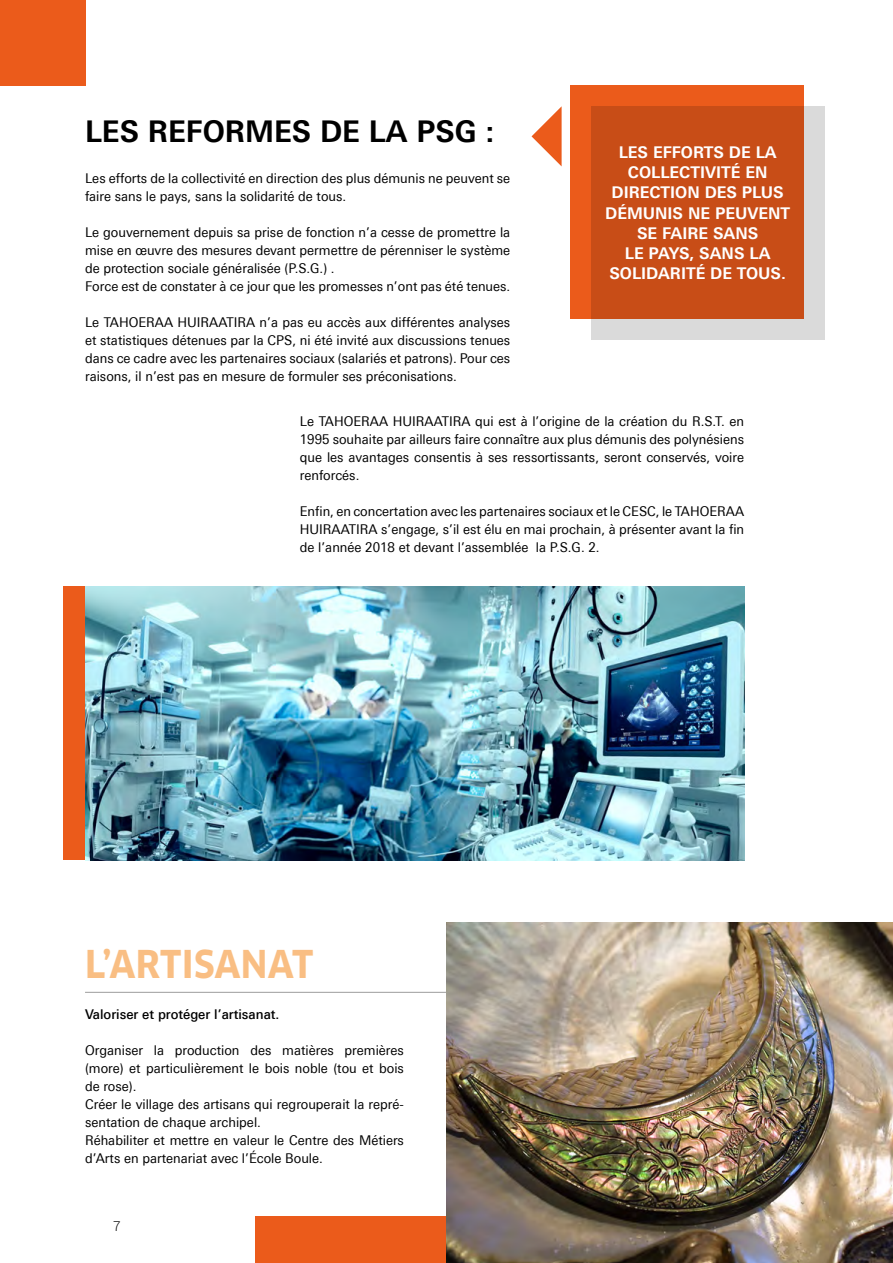
<style>
.page{position:relative;width:893px;height:1263px;background:#fff}
.page>*{position:absolute;margin:0;border:0;box-sizing:border-box;transform-origin:0 0}
.t1{font:700 37.5px "Clan OT";letter-spacing:.01em;color:#f9be83;scale:.95 1}
.t2{font:700 30px "Univers Next Pro";color:#000;scale:.95 1}
.t3{font:700 16.2px/20.2px "Univers Next Pro";color:#fff;text-align:center;scale:.96 1}
.t4{font:13.5px/18px "Univers Next Pro";color:#000;scale:.95 1}
.t5{font:500 13.5px "Univers Next Pro";color:#000;scale:.95 1}
.t6{font:300 13.5px "Roboto";color:#000}
</style>
<div class="page">
<div style="left:0;top:0;width:85px;height:85px;background:#eb5b1b"></div>
<div style="left:255px;top:1216px;width:638px;height:47px;background:#eb5b1b"></div>
<div style="left:570px;top:85px;width:234px;height:234px;background:#eb5b1b"></div>
<svg style="left:591px;top:106px;width:234px;height:234px;background:#ca6032"></svg>
<svg style="left:531px;top:106px;width:31px;height:60px"></svg>
<img style="left:85px;top:587px;width:659px;height:273px">
<div style="left:64px;top:587px;width:21px;height:273px;background:#eb5b1b"></div>
<hr style="left:85px;top:992px;width:446px;height:1px;background:#9d9d9c">
<img style="left:446px;top:923px;width:447px;height:340px">
<h2 class="t2" style="left:85px;top:113px;width:432px">LES REFORMES DE LA PSG :</h2>
<p class="t4" style="left:85px;top:169px;width:449px">Les efforts de la collectivité en direction des plus démunis ne peuvent se faire sans le pays, sans la solidarité de tous.</p>
<p class="t4" style="left:85px;top:223px;width:449px">Le gouvernement depuis sa prise de fonction n’a cesse de promettre la mise en œuvre des mesures devant permettre de pérenniser le système de protection sociale généralisée (P.S.G.) .<br>Force est de constater à ce jour que les promesses n’ont pas été tenues.</p>
<p class="t4" style="left:85px;top:313px;width:449px;text-align:justify">Le TAHOERAA HUIRAATIRA n’a pas eu accès aux différentes analyses et statistiques détenues par la CPS, ni été invité aux discussions tenues dans ce cadre avec les partenaires sociaux (salariés et patrons). Pour ces raisons, il n’est pas en mesure de formuler ses préconisations.</p>
<p class="t4" style="left:300px;top:412px;width:469px;text-align:justify">Le TAHOERAA HUIRAATIRA qui est à l’origine de la création du R.S.T. en 1995 souhaite par ailleurs faire connaître aux plus démunis des polynésiens que les avantages consentis à ses ressortissants, seront conservés, voire renforcés.</p>
<p class="t4" style="left:300px;top:502px;width:469px;text-align:justify">Enfin, en concertation avec les partenaires sociaux et le CESC, le TAHOERAA HUIRAATIRA s’engage, s’il est élu en mai prochain, à présenter avant la fin de l’année 2018 et devant l’assemblée la P.S.G. 2.</p>
<p class="t3" style="left:605px;top:142px;width:194px">LES EFFORTS DE LA<br>COLLECTIVITÉ EN<br>DIRECTION DES PLUS<br>DÉMUNIS NE PEUVENT<br>SE FAIRE SANS<br>LE PAYS, SANS LA<br>SOLIDARITÉ DE TOUS.</p>
<h1 class="t1" style="left:85px;top:942px;width:242px">L’ARTISANAT</h1>
<p class="t5" style="left:85px;top:1006px;width:206px">Valoriser et protéger l’artisanat.</p>
<p class="t4" style="left:85px;top:1041px;width:337px">Organiser la production des matières premières (more) et particulièrement le bois noble (tou et bois de rose).<br>Créer le village des artisans qui regrouperait la repré&shy;sentation de chaque archipel.<br>Réhabiliter et mettre en valeur le Centre des Métiers d’Arts en partenariat avec l’École Boule.</p>
<p class="t6" style="left:113px;top:1216px;width:9px">7</p>
</div>
